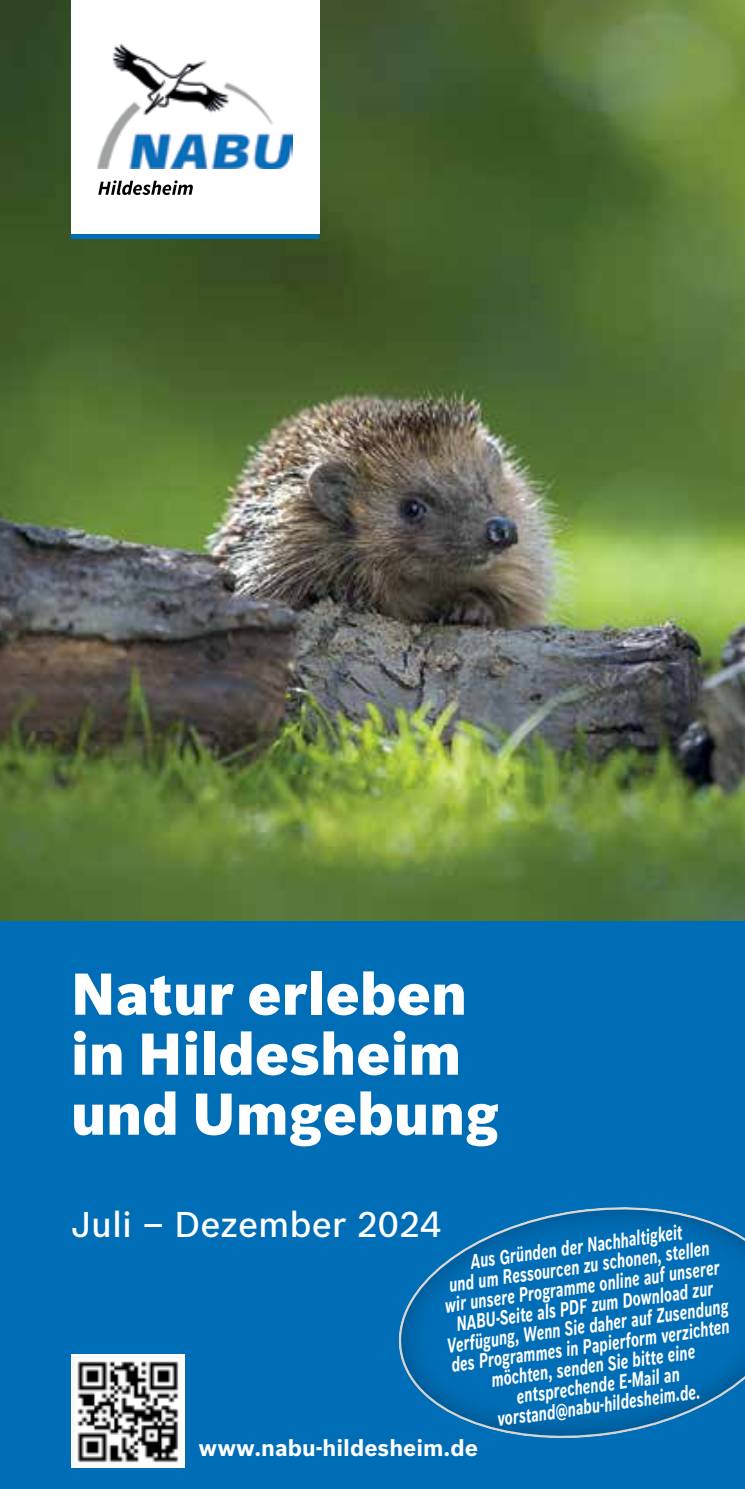
<style>
.page{position:relative;width:745px;height:1489px;background:#fff}
.page>*{position:absolute;margin:0;border:0;box-sizing:border-box;transform-origin:0 0}
.t1{font:900 57.5px/60px "Bosch Sans";color:#fff}
.t2{font:500 35px "Bosch Sans";color:#fff}
.t3{font:700 22.5px "Bosch Sans";color:#fff}
.t4{font:italic 700 20px/20px "Bosch Sans";color:#fff;text-align:center;scale:.7 1}
</style>
<div class="page">
<img style="left:0;top:0;width:744px;height:921px">
<div style="left:0;top:921px;width:744px;height:567px;background:#006eb7"></div>
<div style="left:71px;top:1354px;width:113px;height:113px;background:#fff"></div>
<img style="left:77px;top:1361px;width:102px;height:102px">
<div style="left:71px;top:0;width:248px;height:234px;background:#fff"></div>
<img style="left:98px;top:44px;width:194px;height:124px">
<svg style="left:98px;top:180px;width:95px;height:15px"></svg>
<div style="left:71px;top:234px;width:248px;height:5px;background:#006eb7"></div>
<svg style="left:398px;top:1207px;width:346px;height:232px"></svg>
<h1 class="t1" style="left:71px;top:960px;width:429px">Natur erleben in Hildesheim und Umgebung</h1>
<h2 class="t2" style="left:71px;top:1198px;width:371px">Juli – Dezember 2024</h2>
<p class="t4" style="left:434px;top:1255px;width:406px;rotate:-8deg">Aus Gründen der Nachhaltigkeit<br>und um Ressourcen zu schonen, stellen wir unsere Programme online auf unserer NABU-Seite als PDF zum Download zur Verfügung, Wenn Sie daher auf Zusendung des Programmes in Papierform verzichten möchten, senden Sie bitte eine entsprechende E-Mail an vorstand@nabu-hildesheim.de.</p>
<p class="t3" style="left:198px;top:1430px;width:280px">www.nabu-hildesheim.de</p>
</div>
